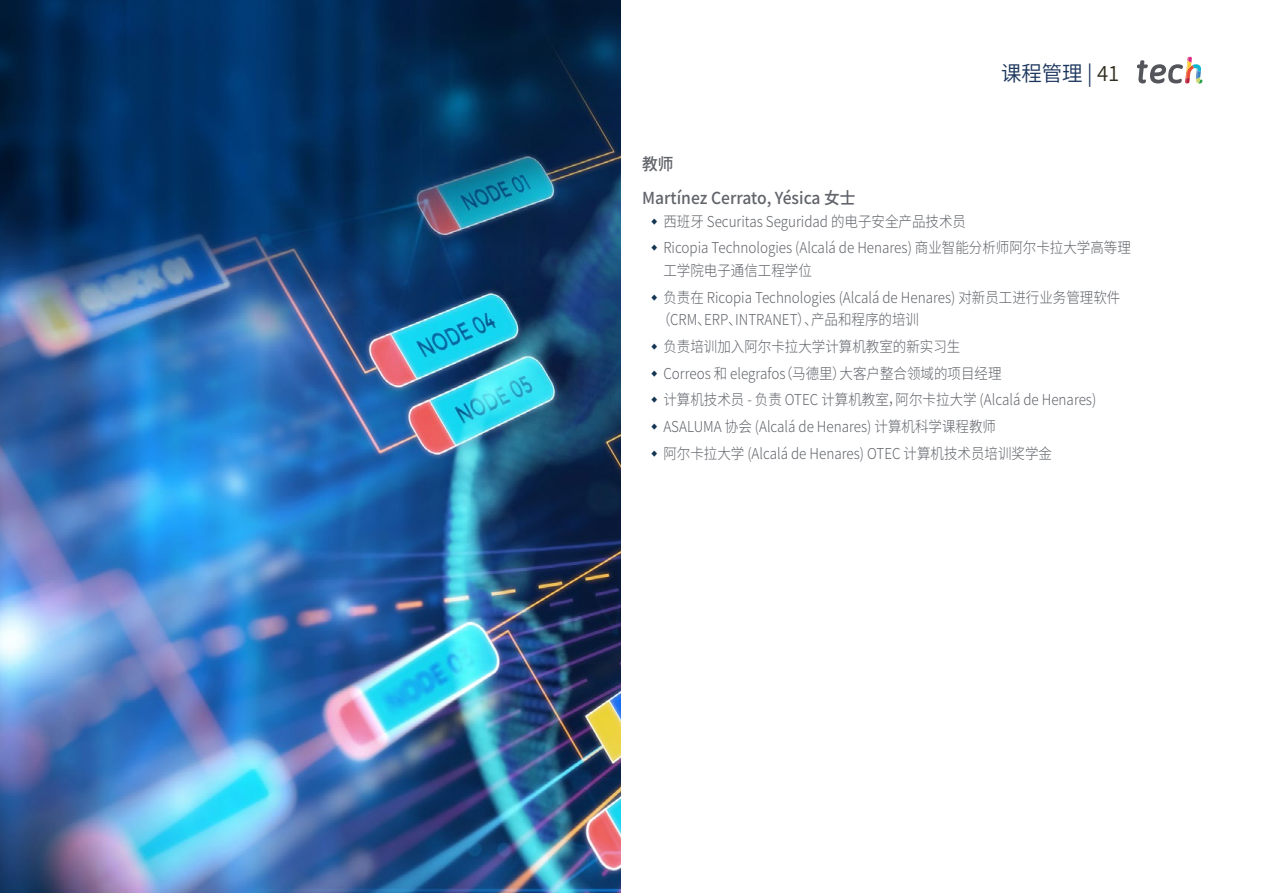
<style>
.page{position:relative;width:1263px;height:893px;background:#fff}
.page>*{position:absolute;margin:0;border:0;box-sizing:border-box;transform-origin:0 0}
.t1{font:21px "Source Han Sans CN";color:#1a355c}
.t2{font:500 16.5px "Source Han Sans CN";color:#61646a;scale:.95 1}
.t3{font:300 15px/26.7px "Source Han Sans CN";color:#61646a;scale:.9 1}
.s1{color:#312e20}
</style>
<div class="page">
<img style="left:0;top:0;width:621px;height:893px">
<svg style="left:1137px;top:57px;width:65px;height:27px"></svg>
<p class="t2" style="left:642px;top:155px;width:34px">教师</p>
<h1 class="t1" style="left:1001px;top:61px;width:120px">课程管理 | <span class="s1">41</span></h1>
<p class="t2" style="left:642px;top:189px;width:226px">Martínez Cerrato, Yésica 女士</p>
<p class="t3" style="left:663px;top:208px;width:521px">西班牙 Securitas Seguridad 的电子安全产品技术员<br>Ricopia Technologies (Alcalá de Henares) 商业智能分析师阿尔卡拉大学高等理</p>
<p class="t3" style="left:663px;top:257px;width:509px">工学院电子通信工程学位<br>负责在 Ricopia Technologies (Alcalá de Henares) 对新员工进行业务管理软件</p>
<p class="t3" style="left:663px;top:307px;width:482px;text-indent:-6px">（CRM、ERP、INTRANET）、产品和程序的培训<br>负责培训加入阿尔卡拉大学计算机教室的新实习生<br>Correos 和 elegrafos（马德里）大客户整合领域的项目经理<br>计算机技术员 - 负责 OTEC 计算机教室，阿尔卡拉大学 (Alcalá de Henares)<br>ASALUMA 协会 (Alcalá de Henares) 计算机科学课程教师<br>阿尔卡拉大学 (Alcalá de Henares) OTEC 计算机技术员培训奖学金</p>
</div>
